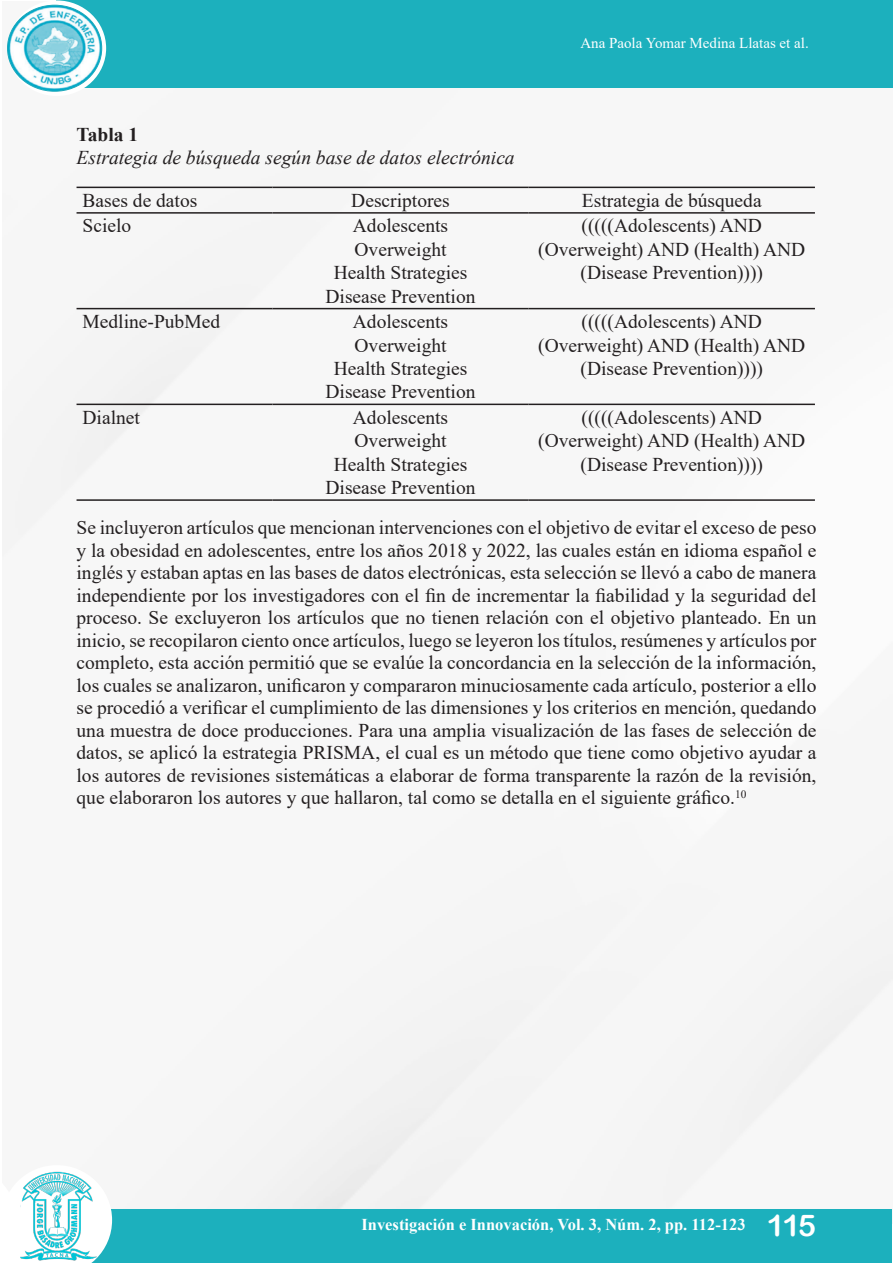
<style>
.page{position:relative;width:893px;height:1263px;background:#fff}
.page>*{position:absolute;margin:0;border:0;box-sizing:border-box;transform-origin:0 0}
.t1{font:19.5px/22.5px "Times New Roman";color:#231f20;text-align:center}
.t2{font:italic 19.5px "Times New Roman";color:#231f20}
.t3{font:700 19.5px "Times New Roman";color:#231f20}
.t4{font:700 16.5px "Times New Roman";color:#fff}
.t5{font:15px "Times New Roman";color:#fff}
.s1{font-family:"Arial Rounded MT Bold";font-weight:400;font-size:30px}
</style>
<div class="page">
<div style="left:57px;top:0;width:836px;height:88px;background:#1cb0bd"></div>
<div style="left:74px;top:1209px;width:818px;height:54px;background:#1cb0bd"></div>
<svg style="left:2px;top:1165px;width:110px;height:98px"></svg>
<div style="left:7px;top:0;width:99px;height:96px;background:#fff;border-radius:50%"></div>
<img style="left:8px;top:5px;width:94px;height:86px">
<hr style="left:77px;top:187px;width:195px;height:1px;background:#231f20">
<hr style="left:272px;top:187px;width:257px;height:1px;background:#231f20">
<hr style="left:529px;top:187px;width:286px;height:1px;background:#231f20">
<hr style="left:77px;top:212px;width:195px;height:2px;background:#231f20">
<hr style="left:272px;top:212px;width:257px;height:2px;background:#231f20">
<hr style="left:529px;top:212px;width:286px;height:2px;background:#231f20">
<hr style="left:77px;top:308px;width:195px;height:1px;background:#231f20">
<hr style="left:272px;top:308px;width:257px;height:1px;background:#231f20">
<hr style="left:529px;top:308px;width:286px;height:1px;background:#231f20">
<hr style="left:77px;top:404px;width:195px;height:1px;background:#231f20">
<hr style="left:272px;top:404px;width:257px;height:1px;background:#231f20">
<hr style="left:529px;top:404px;width:286px;height:1px;background:#231f20">
<hr style="left:77px;top:499px;width:195px;height:2px;background:#231f20">
<hr style="left:272px;top:499px;width:257px;height:2px;background:#231f20">
<hr style="left:529px;top:499px;width:286px;height:2px;background:#231f20">
<p class="t5" style="left:580px;top:32px;width:230px">Ana Paola Yomar Medina Llatas et al.</p>
<p class="t3" style="left:77px;top:120px;width:63px">Tabla 1</p>
<p class="t2" style="left:77px;top:144px;width:440px">Estrategia de búsqueda según base de datos electrónica</p>
<p class="t1" style="left:83px;top:188px;width:116px">Bases de datos</p>
<p class="t1" style="left:351px;top:188px;width:100px">Descriptores</p>
<p class="t1" style="left:582px;top:188px;width:181px">Estrategia de búsqueda</p>
<p class="t1" style="left:83px;top:214px;width:50px">Scielo</p>
<p class="t1" style="left:353px;top:214px;width:97px">Adolescents</p>
<p class="t1" style="left:355px;top:237px;width:94px">Overweight</p>
<p class="t1" style="left:334px;top:261px;width:135px">Health Strategies</p>
<p class="t1" style="left:326px;top:284px;width:152px">Disease Prevention</p>
<p class="t1" style="left:538px;top:214px;width:268px;line-height:23.4px">(((((Adolescents) AND (Overweight) AND (Health) AND (Disease Prevention))))</p>
<p class="t1" style="left:83px;top:310px;width:139px">Medline-PubMed</p>
<p class="t1" style="left:353px;top:310px;width:97px">Adolescents</p>
<p class="t1" style="left:355px;top:333px;width:94px">Overweight</p>
<p class="t1" style="left:334px;top:357px;width:135px">Health Strategies</p>
<p class="t1" style="left:326px;top:380px;width:152px">Disease Prevention</p>
<p class="t1" style="left:83px;top:405px;width:59px">Dialnet</p>
<p class="t1" style="left:353px;top:405px;width:97px">Adolescents</p>
<p class="t1" style="left:355px;top:429px;width:94px">Overweight</p>
<p class="t1" style="left:334px;top:452px;width:135px">Health Strategies</p>
<p class="t1" style="left:326px;top:476px;width:152px">Disease Prevention</p>
<p class="t1" style="left:538px;top:309px;width:268px;line-height:23.4px">(((((Adolescents) AND (Overweight) AND (Health) AND (Disease Prevention))))</p>
<p class="t1" style="left:538px;top:405px;width:268px;line-height:23.4px">(((((Adolescents) AND (Overweight) AND (Health) AND (Disease Prevention))))</p>
<p class="t1" style="left:77px;top:516px;width:741px;text-align:justify">Se incluyeron artículos que mencionan intervenciones con el objetivo de evitar el exceso de peso y la obesidad en adolescentes, entre los años 2018 y 2022, las cuales están en idioma español e inglés y estaban aptas en las bases de datos electrónicas, esta selección se llevó a cabo de manera independiente por los investigadores con el fin de incrementar la fiabilidad y la seguridad del proceso. Se excluyeron los artículos que no tienen relación con el objetivo planteado. En un inicio, se recopilaron ciento once artículos, luego se leyeron los títulos, resúmenes y artículos por completo, esta acción permitió que se evalúe la concordancia en la selección de la información, los cuales se analizaron, unificaron y compararon minuciosamente cada artículo, posterior a ello se procedió a verificar el cumplimiento de las dimensiones y los criterios en mención, quedando una muestra de doce producciones. Para una amplia visualización de las fases de selección de datos, se aplicó la estrategia PRISMA, el cual es un método que tiene como objetivo ayudar a los autores de revisiones sistemáticas a elaborar de forma transparente la razón de la revisión, que elaboraron los autores y que hallaron, tal como se detalla en el siguiente gráfico.<sup>10</sup></p>
<p class="t4" style="left:361px;top:1212px;width:456px">Investigación e Innovación, Vol. 3, Núm. 2, pp. 112-123 <span class="s1">115</span></p>
</div>
